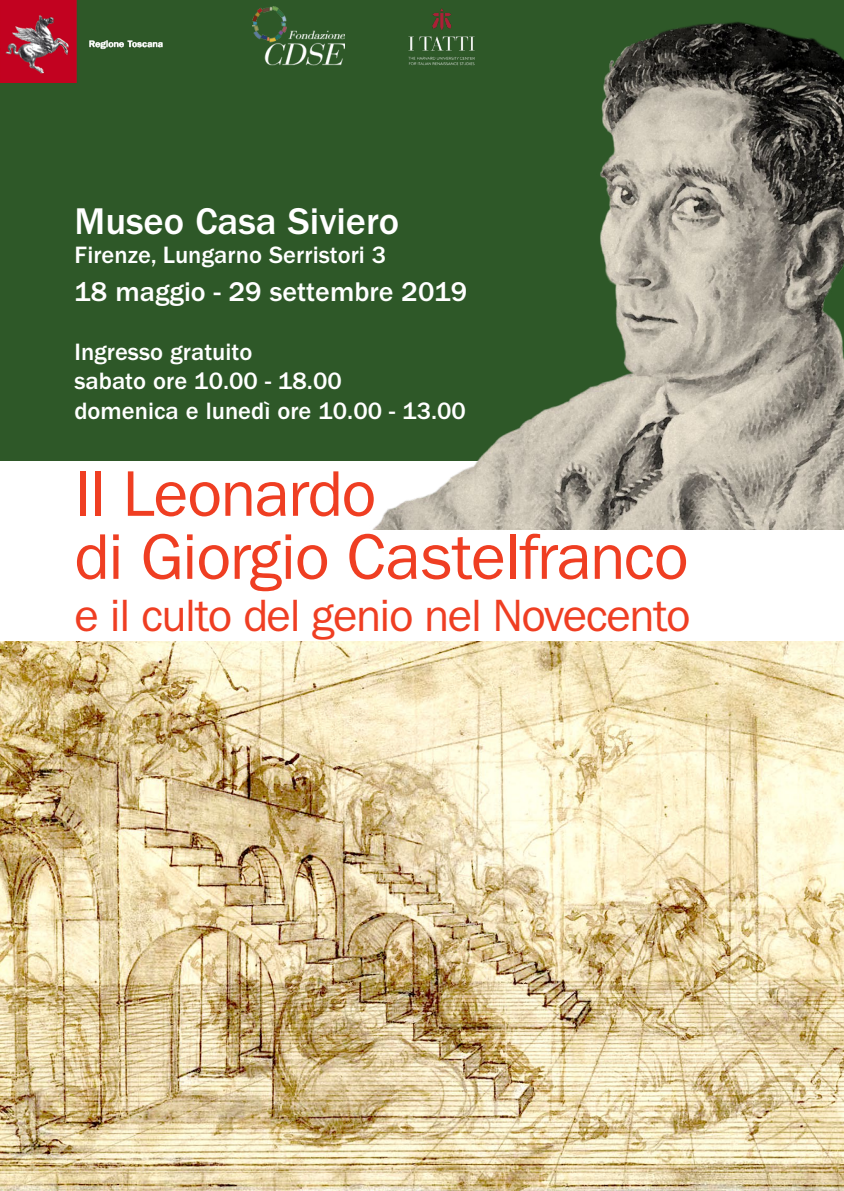
<style>
.page{position:relative;width:844px;height:1191px;background:#fff}
.page>*{position:absolute;margin:0;border:0;box-sizing:border-box;transform-origin:0 0}
.t1{font:64.75px/63px "ITC Franklin Gothic Std";letter-spacing:-.02em;color:#ef3e22}
.t2{font:45.5px "ITC Franklin Gothic Std";letter-spacing:-.03em;color:#ef3e22}
.t3{font:500 38.5px "ITC Franklin Gothic Std";color:#fff}
.t4{font:500 28px "ITC Franklin Gothic Std";color:#fff}
.t5{font:500 24.5px/29.4px "ITC Franklin Gothic Std";color:#fff}
</style>
<div class="page">
<div style="left:0;top:0;width:843px;height:1186px;background:#2e5828"></div>
<img style="left:0;top:641px;width:843px;height:550px">
<img style="left:0;top:0;width:163px;height:82px">
<div style="left:0;top:461px;width:843px;height:180px;background:#fff"></div>
<img style="left:373px;top:22px;width:470px;height:507px">
<img style="left:252px;top:7px;width:92px;height:59px">
<img style="left:399px;top:8px;width:84px;height:59px">
<h3 class="t3" style="left:74px;top:199px;width:326px">Museo Casa Siviero</h3>
<p class="t5" style="left:74px;top:241px;width:313px">Firenze, Lungarno Serristori 3</p>
<p class="t4" style="left:74px;top:276px;width:394px">18 maggio - 29 settembre 2019</p>
<p class="t5" style="left:74px;top:337px;width:393px">Ingresso gratuito<br>sabato ore 10.00 - 18.00<br>domenica e lunedì ore 10.00 - 13.00</p>
<h1 class="t1" style="left:74px;top:463px;width:615px">Il Leonardo<br>di Giorgio Castelfranco</h1>
<h2 class="t2" style="left:74px;top:590px;width:617px">e il culto del genio nel Novecento</h2>
</div>
